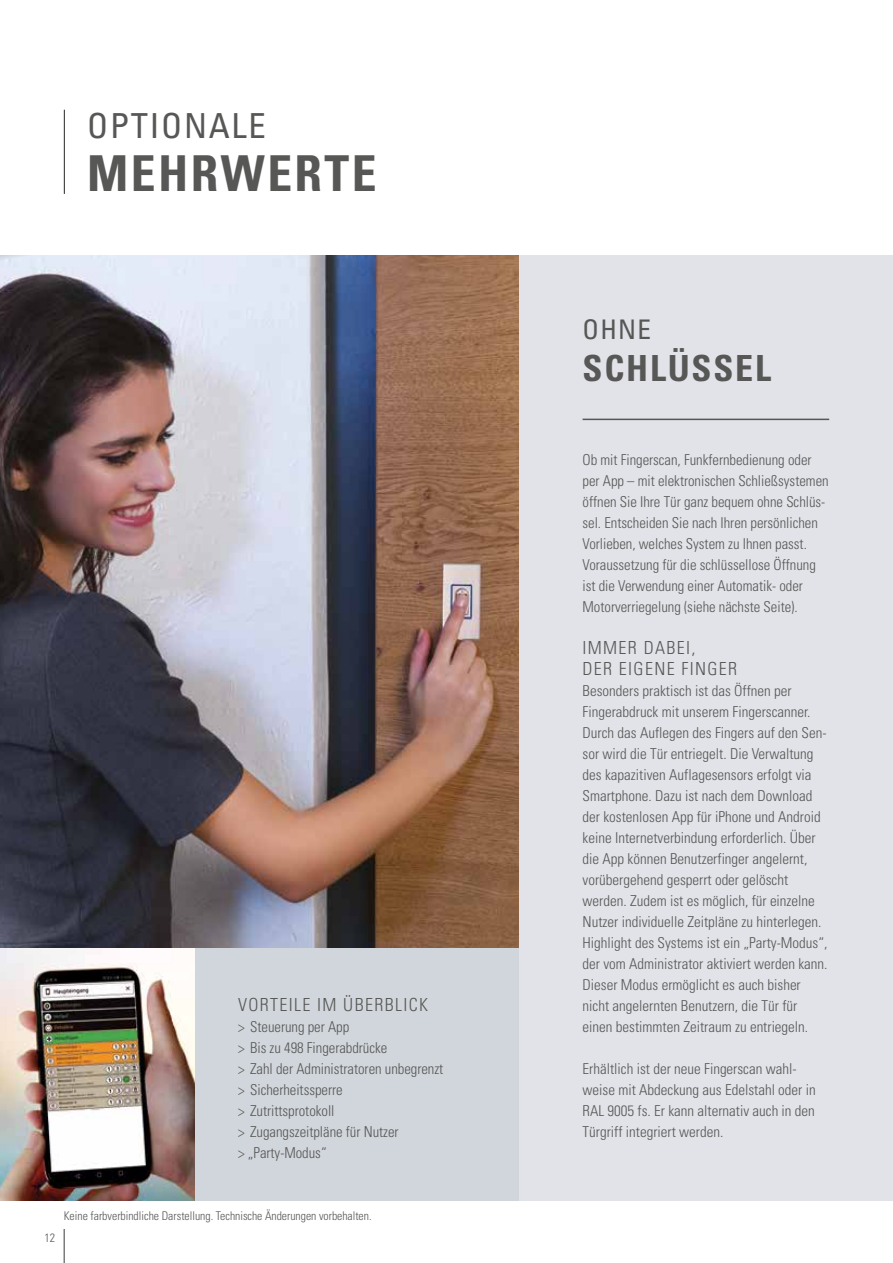
<style>
.page{position:relative;width:893px;height:1263px;background:#fff}
.page>*{position:absolute;margin:0;border:0;box-sizing:border-box;transform-origin:0 0}
.t1{font:700 condensed 49.5px "Univers";letter-spacing:.05em;color:#575756}
.t2{font:700 condensed 36px "Univers";letter-spacing:.05em;color:#575756}
.t3{font:condensed 34.5px "Univers";letter-spacing:.05em;color:#575756}
.t4{font:condensed 27px "Univers";color:#575756}
.t5{font:300 condensed 18px/21px "Univers";letter-spacing:.075em;color:#575756}
.t6{font:300 condensed 15px/21px "Univers";color:#575756}
.t7{font:300 condensed 12px "Univers";color:#575756}
</style>
<div class="page">
<div style="left:519px;top:255px;width:374px;height:945px;background:#e1e3e8"></div>
<hr style="left:64px;top:110px;width:1px;height:84px;background:#3c3c3b">
<img style="left:0;top:322px;width:519px;height:626px">
<svg style="left:125px;top:934px;width:394px;height:14px;background:#726360"></svg>
<svg style="left:0;top:255px;width:519px;height:67px;background:#a39ca0"></svg>
<img style="left:0;top:948px;width:196px;height:252px">
<div style="left:196px;top:948px;width:323px;height:252px;background:#d1d6dc"></div>
<hr style="left:583px;top:419px;width:246px;height:1px;background:#575756">
<hr style="left:64px;top:1229px;width:1px;height:34px;background:#3c3c3b">
<h3 class="t3" style="left:87px;top:104px;width:180px">OPTIONALE</h3>
<h1 class="t1" style="left:87px;top:143px;width:291px">MEHRWERTE</h1>
<p class="t5" style="left:238px;top:994px;width:191px">VORTEILE IM ÜBERBLICK</p>
<p class="t6" style="left:238px;top:1016px;width:207px">&gt; Steuerung per App<br>&gt; Bis zu 498 Fingerabdrücke<br>&gt; Zahl der Administratoren unbegrenzt &gt; Sicherheitssperre<br>&gt; Zutrittsprotokoll<br>&gt; Zugangszeitpläne für Nutzer<br>&gt; „Party-Modus“</p>
<p class="t7" style="left:45px;top:1231px;width:12px">12</p>
<p class="t7" style="left:64px;top:1208px;width:309px">Keine farbverbindliche Darstellung. Technische Änderungen vorbehalten.</p>
<h3 class="t4" style="left:583px;top:312px;width:70px">OHNE</h3>
<h2 class="t2" style="left:583px;top:346px;width:190px">SCHLÜSSEL</h2>
<p class="t6" style="left:583px;top:449px;width:248px">Ob mit Fingerscan, Funkfernbedienung oder per App – mit elektronischen Schließsystemen öffnen Sie Ihre Tür ganz bequem ohne Schlüs&shy;sel. Entscheiden Sie nach Ihren persönlichen Vorlieben, welches System zu Ihnen passt.<br>Voraussetzung für die schlüssellose Öffnung ist die Verwendung einer Automatik- oder Motorverriegelung (siehe nächste Seite).</p>
<p class="t5" style="left:583px;top:637px;width:156px">IMMER DABEI,<br>DER EIGENE FINGER</p>
<p class="t6" style="left:583px;top:680px;width:246px">Besonders praktisch ist das Öffnen per Fingerabdruck mit unserem Fingerscanner.<br>Durch das Auflegen des Fingers auf den Sen&shy;sor wird die Tür entriegelt. Die Verwaltung des kapazitiven Auflagesensors erfolgt via Smartphone. Dazu ist nach dem Download der kostenlosen App für iPhone und Android keine Internetverbindung erforderlich. Über die App können Benutzerfinger angelernt, vorübergehend gesperrt oder gelöscht werden. Zudem ist es möglich, für einzelne Nutzer individuelle Zeitpläne zu hinterlegen.<br>Highlight des Systems ist ein „Party-Modus“, der vom Administrator aktiviert werden kann.<br>Dieser Modus ermöglicht es auch bisher nicht angelernten Benutzern, die Tür für einen bestimmten Zeitraum zu entriegeln.</p>
<p class="t6" style="left:583px;top:1058px;width:235px">Erhältlich ist der neue Fingerscan wahl&shy;weise mit Abdeckung aus Edelstahl oder in RAL 9005 fs. Er kann alternativ auch in den Türgriff integriert werden.</p>
</div>
